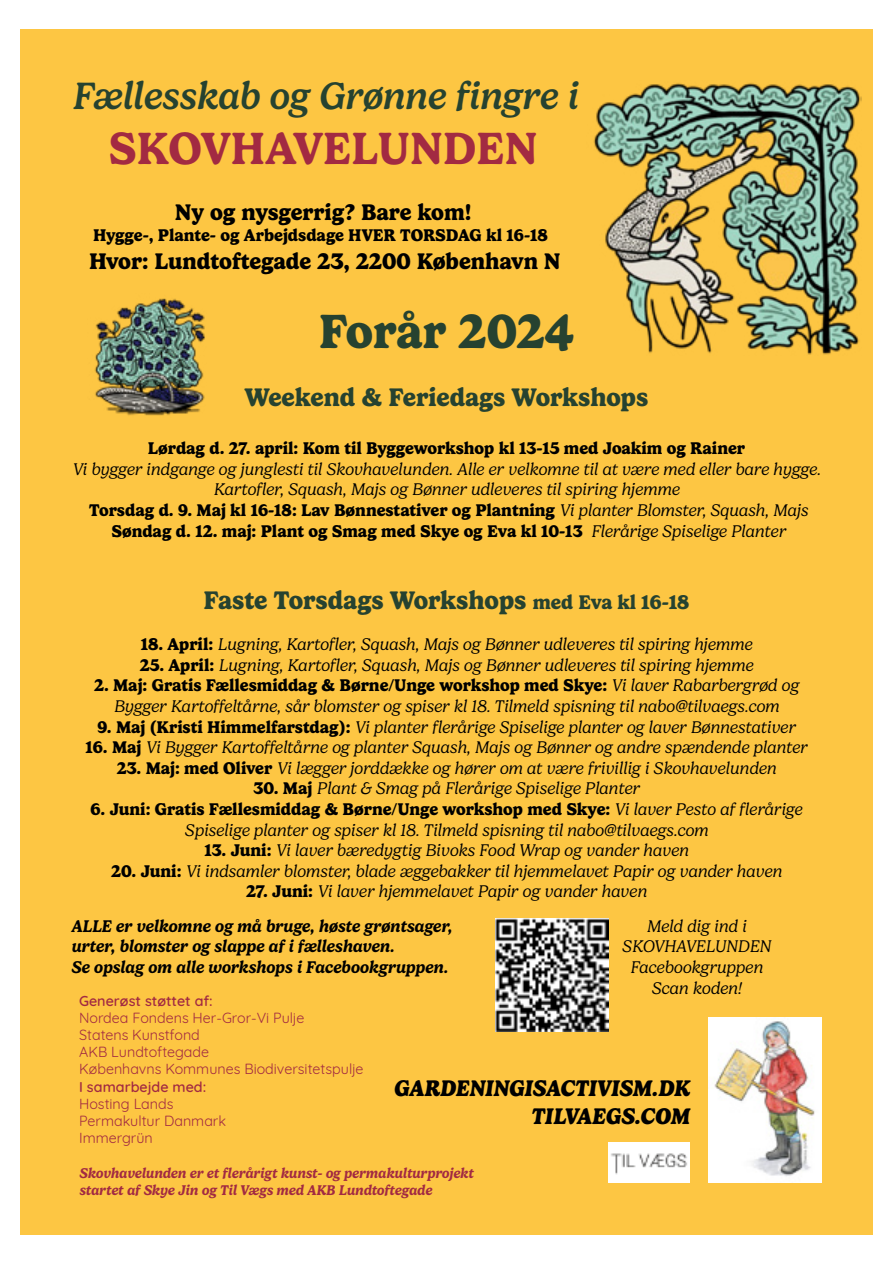
<style>
.page{position:relative;width:893px;height:1263px;background:#fff}
.page>*{position:absolute;margin:0;border:0;box-sizing:border-box;transform-origin:0 0}
.t1{font:700 48.75px "Gelica";letter-spacing:-.005em;color:#264230}
.t2{font:600 45.75px "Gelica";letter-spacing:-.005em;color:#a22a42}
.t3{font:italic 500 38.7px "Gelica";color:#264230}
.t4{font:700 25.8px "Gelica";color:#264230}
.t5{font:700 22.95px "Gelica";color:#000}
.t6{font:italic 700 22.95px/27.5px "Gelica";color:#000;text-align:right}
.t7{font:italic 300 17.25px/20.5px "Gelica";color:#000;text-align:center}
.t8{font:italic 600 17.25px/20.5px "Gelica";color:#000}
.t9{font:700 17.25px "Gelica";color:#000}
.t10{font:14.25px/17.2px "Quicksand";color:#a22a42}
.t11{font:italic 600 14.25px/17.2px "Gelica";color:#a22a42}
.t12{font:600 14.25px "Quicksand";color:#a22a42}
.s1{font-weight:700;font-style:normal}
.s2{font-size:20.1px}
</style>
<div class="page">
<div style="left:20px;top:29px;width:853px;height:1205px;background:#fdc643"></div>
<img style="left:609px;top:1142px;width:80px;height:41px">
<img style="left:94px;top:298px;width:111px;height:118px">
<img style="left:496px;top:919px;width:113px;height:113px">
<img style="left:708px;top:1017px;width:113px;height:166px">
<img style="left:593px;top:83px;width:268px;height:272px">
<h3 class="t3" style="left:72px;top:74px;width:507px">Fællesskab og Grønne fingre i</h3>
<h2 class="t2" style="left:109px;top:122px;width:431px">SKOVHAVELUNDEN</h2>
<h3 class="t5" style="left:175px;top:199px;width:298px">Ny og nysgerrig? Bare kom!</h3>
<p class="t9" style="left:93px;top:225px;width:456px">Hygge-, Plante- og Arbejdsdage HVER TORSDAG kl 16-18</p>
<h3 class="t5" style="left:89px;top:247px;width:473px">Hvor: Lundtoftegade 23, 2200 København N</h3>
<h1 class="t1" style="left:319px;top:303px;width:257px">Forår 2024</h1>
<h3 class="t4" style="left:245px;top:382px;width:405px">Weekend &amp; Feriedags Workshops</h3>
<p class="t9" style="left:148px;top:438px;width:599px">Lørdag d. 27. april: Kom til Byggeworkshop kl 13-15 med Joakim og Rainer</p>
<p class="t7" style="left:72px;top:459px;width:750px">Vi bygger indgange og junglesti til Skovhavelunden. Alle er velkomne til at være med eller bare hygge.<br>Kartofler, Squash, Majs og Bønner udleveres til spiring hjemme<br><span class="s1">Torsdag d. 9. Maj kl 16-18: Lav Bønnestativer og Plantning</span> Vi planter Blomster, Squash, Majs <span class="s1">Søndag d. 12. maj: Plant og Smag med Skye og Eva kl 10-13</span> Flerårige Spiselige Planter</p>
<h3 class="t4" style="left:204px;top:585px;width:487px">Faste Torsdags Workshops <span class="s2">med Eva kl 16-18</span></h3>
<p class="t7" style="left:141px;top:634px;width:613px"><span class="s1">18. April:</span> Lugning, Kartofler, Squash, Majs og Bønner udleveres til spiring hjemme</p>
<p class="t7" style="left:140px;top:655px;width:615px"><span class="s1">25. April:</span> Lugning, Kartofler, Squash, Majs og Bønner udleveres til spiring hjemme</p>
<p class="t7" style="left:94px;top:675px;width:706px"><span class="s1">2. Maj: Gratis Fællesmiddag &amp; Børne/Unge workshop med Skye:</span> Vi laver Rabarbergrød og<br>Bygger Kartoffeltårne, sår blomster og spiser kl 18. Tilmeld spisning til nabo@tilvaegs.com</p>
<p class="t7" style="left:97px;top:717px;width:699px"><span class="s1">9. Maj (Kristi Himmelfarstdag):</span> Vi planter flerårige Spiselige planter og laver Bønnestativer</p>
<p class="t7" style="left:86px;top:737px;width:723px"><span class="s1">16. Maj</span> Vi Bygger Kartoffeltårne og planter Squash, Majs og Bønner og andre spændende planter</p>
<p class="t7" style="left:117px;top:758px;width:661px"><span class="s1">23. Maj: med Oliver</span> Vi lægger jorddække og hører om at være frivillig i Skovhavelunden</p>
<p class="t7" style="left:253px;top:778px;width:388px"><span class="s1">30. Maj</span> Plant &amp; Smag på Flerårige Spiselige Planter</p>
<p class="t7" style="left:91px;top:799px;width:713px"><span class="s1">6. Juni: Gratis Fællesmiddag &amp; Børne/Unge workshop med Skye:</span> Vi laver Pesto af flerårige<br>Spiselige planter og spiser kl 18. Tilmeld spisning til nabo@tilvaegs.com</p>
<p class="t7" style="left:204px;top:840px;width:486px"><span class="s1">13. Juni:</span> Vi laver bæredygtig Bivoks Food Wrap og vander haven</p>
<p class="t7" style="left:111px;top:861px;width:672px"><span class="s1">20. Juni:</span> Vi indsamler blomster, blade æggebakker til hjemmelavet Papir og vander haven</p>
<p class="t7" style="left:647px;top:875px;width:101px;line-height:34.2px;text-align:left;text-indent:-400px"><span class="s1">27. Juni:</span> Vi laver hjemmelavet Papir og vander haven<br>Meld dig ind i</p>
<p class="t7" style="left:622px;top:936px;width:151px">SKOVHAVELUNDEN<br>Facebookgruppen<br>Scan koden!</p>
<p class="t12" style="left:79px;top:990px;width:135px">Generøst støttet af:</p>
<p class="t10" style="left:79px;top:1008px;width:286px">Nordea Fondens Her-Gror-Vi Pulje<br>Statens Kunstfond<br>AKB Lundtoftegade<br>Københavns Kommunes Biodiversitetspulje</p>
<p class="t12" style="left:79px;top:1075px;width:129px">I samarbejde med:</p>
<p class="t10" style="left:79px;top:1094px;width:148px">Hosting Lands<br>Permakultur Danmark<br>Immergrün</p>
<p class="t11" style="left:79px;top:1164px;width:396px">Skovhavelunden er et flerårigt kunst- og permakulturprojekt startet af Skye Jin og Til Vægs med AKB Lundtoftegade</p>
<p class="t8" style="left:71px;top:916px;width:382px">ALLE er velkomne og må bruge, høste grøntsager, urter, blomster og slappe af i fælleshaven.<br>Se opslag om alle workshops i Facebookgruppen.</p>
<h3 class="t6" style="left:393px;top:1074px;width:297px">GARDENINGISACTIVISM.DK<br>TILVAEGS.COM</h3>
</div>
